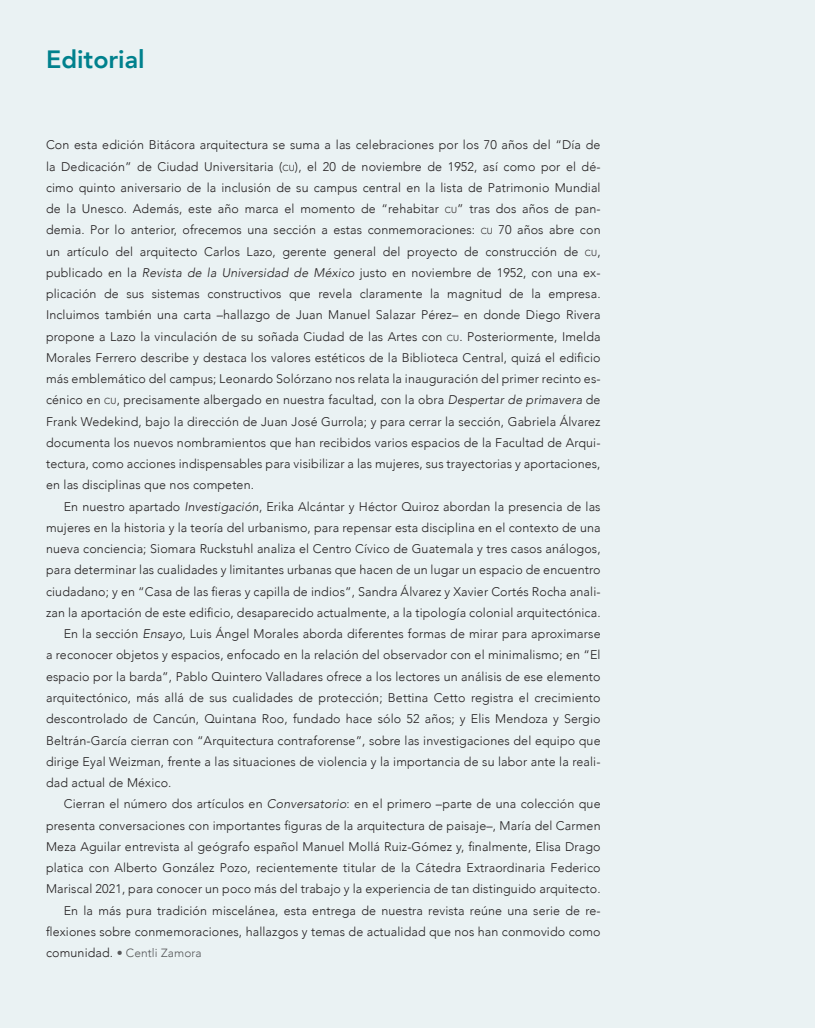
<style>
.page{position:relative;width:815px;height:1028px;background:#eaf2f3}
.page>*{position:absolute;margin:0;border:0;box-sizing:border-box;transform-origin:0 0}
.t1{font:800 25px "Avenir";color:#00818d}
.t2{font:300 12.5px/21.2px "Avenir";letter-spacing:.01em;color:#231f20;text-align:justify}
.t3{font:300 11.88px "Avenir";letter-spacing:.01em;color:#57585a}
.s1{font-size:8.75px}
.s2{font-style:italic}
.s3{font-size:12.5px;color:#231f20}
</style>
<div class="page">
<p class="t1" style="left:46px;top:39px;width:100px">Editorial</p>
<p class="t2" style="left:46px;top:134px;width:556px">Con esta edición Bitácora arquitectura se suma a las celebraciones por los 70 años del “Día de la Dedicación” de Ciudad Universitaria (<span class="s1">CU</span>), el 20 de noviembre de 1952, así como por el dé&shy;cimo quinto aniversario de la inclusión de su campus central en la lista de Patrimonio Mundial de la Unesco. Además, este año marca el momento de “rehabitar <span class="s1">CU</span>” tras dos años de pan&shy;demia. Por lo anterior, ofrecemos una sección a estas conmemoraciones: <span class="s1">CU</span> 70 años abre con un artículo del arquitecto Carlos Lazo, gerente general del proyecto de construcción de <span class="s1">CU</span>, publicado en la <span class="s2">Revista de la Universidad de México</span> justo en noviembre de 1952, con una ex&shy;plicación de sus sistemas constructivos que revela claramente la magnitud de la empresa.<br>Incluimos también una carta –hallazgo de Juan Manuel Salazar Pérez– en donde Diego Rivera propone a Lazo la vinculación de su soñada Ciudad de las Artes con <span class="s1">CU</span>. Posteriormente, Imelda Morales Ferrero describe y destaca los valores estéticos de la Biblioteca Central, quizá el edificio más emblemático del campus; Leonardo Solórzano nos relata la inauguración del primer recinto es&shy;cénico en <span class="s1">CU</span>, precisamente albergado en nuestra facultad, con la obra <span class="s2">Despertar de primavera</span> de Frank Wedekind, bajo la dirección de Juan José Gurrola; y para cerrar la sección, Gabriela Álvarez documenta los nuevos nombramientos que han recibidos varios espacios de la Facultad de Arqui&shy;tectura, como acciones indispensables para visibilizar a las mujeres, sus trayectorias y aportaciones, en las disciplinas que nos competen.</p>
<p class="t2" style="left:46px;top:496px;width:556px;text-indent:18px">En nuestro apartado <span class="s2">Investigación</span>, Erika Alcántar y Héctor Quiroz abordan la presencia de las mujeres en la historia y la teoría del urbanismo, para repensar esta disciplina en el contexto de una nueva conciencia; Siomara Ruckstuhl analiza el Centro Cívico de Guatemala y tres casos análogos, para determinar las cualidades y limitantes urbanas que hacen de un lugar un espacio de encuentro ciudadano; y en “Casa de las fieras y capilla de indios”, Sandra Álvarez y Xavier Cortés Rocha anali&shy;zan la aportación de este edificio, desaparecido actualmente, a la tipología colonial arquitectónica.</p>
<p class="t2" style="left:46px;top:623px;width:556px;text-indent:18px">En la sección <span class="s2">Ensayo</span>, Luis Ángel Morales aborda diferentes formas de mirar para aproximarse a reconocer objetos y espacios, enfocado en la relación del observador con el minimalismo; en “El espacio por la barda”, Pablo Quintero Valladares ofrece a los lectores un análisis de ese elemento arquitectónico, más allá de sus cualidades de protección; Bettina Cetto registra el crecimiento descontrolado de Cancún, Quintana Roo, fundado hace sólo 52 años; y Elis Mendoza y Sergio Beltrán-García cierran con “Arquitectura contraforense”, sobre las investigaciones del equipo que dirige Eyal Weizman, frente a las situaciones de violencia y la importancia de su labor ante la reali&shy;dad actual de México.</p>
<p class="t2" style="left:46px;top:793px;width:556px;text-indent:18px">Cierran el número dos artículos en <span class="s2">Conversatorio</span>: en el primero –parte de una colección que presenta conversaciones con importantes figuras de la arquitectura de paisaje–, María del Carmen Meza Aguilar entrevista al geógrafo español Manuel Mollá Ruiz-Gómez y, finalmente, Elisa Drago platica con Alberto González Pozo, recientemente titular de la Cátedra Extraordinaria Federico Mariscal 2021, para conocer un poco más del trabajo y la experiencia de tan distinguido arquitecto.</p>
<p class="t2" style="left:46px;top:899px;width:556px;text-align:right">En la más pura tradición miscelánea, esta entrega de nuestra revista reúne una serie de re&shy;flexiones sobre conmemoraciones, hallazgos y temas de actualidad que nos han conmovido como</p>
<p class="t3" style="left:46px;top:946px;width:157px"><span class="s3">comunidad.</span> • Centli Zamora</p>
</div>
